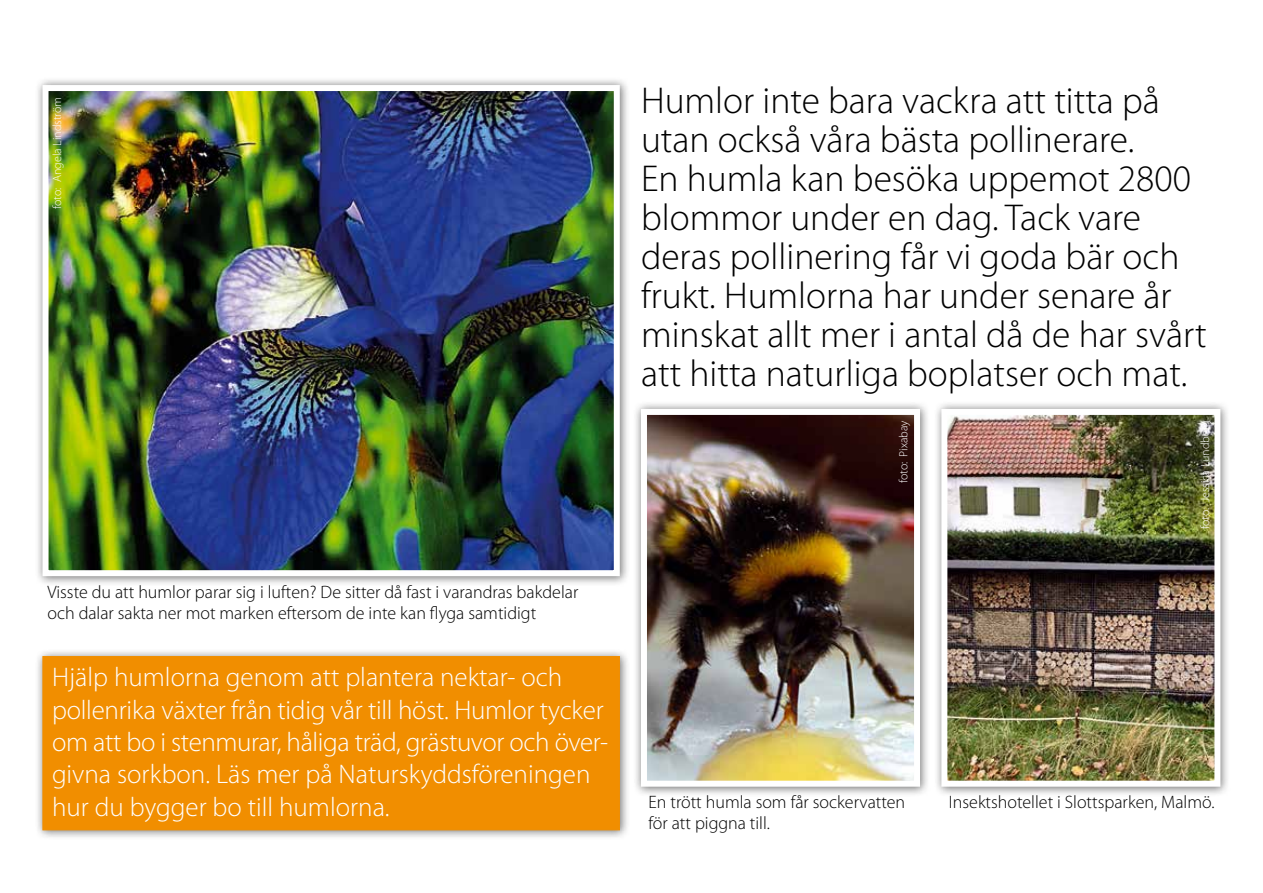
<style>
.page{position:relative;width:1263px;height:893px;background:#fff}
.page>*{position:absolute;margin:0;border:0;box-sizing:border-box;transform-origin:0 0}
.t1{font:300 37.5px/39px "Myriad Pro";color:#000}
.t2{font:300 27px/32.4px "Myriad Pro";color:#fff}
.t3{font:300 18px/21.6px "Myriad Pro";color:#000}
.t4{font:300 12px "Myriad Pro";color:#fff}
.s1{color:#fff}
</style>
<div class="page">
<div style="left:35px;top:77px;width:595px;height:509px;background:#000;opacity:.55"></div>
<img style="left:50px;top:92px;width:563px;height:477px">
<div style="left:43px;top:85px;width:577px;height:491px;border:6px solid #fff"></div>
<div style="left:933px;top:401px;width:297px;height:396px;background:#000;opacity:.55"></div>
<img style="left:948px;top:416px;width:265px;height:364px">
<div style="left:941px;top:409px;width:279px;height:378px;border:6px solid #fff"></div>
<div style="left:633px;top:401px;width:297px;height:396px;background:#000;opacity:.55"></div>
<img style="left:648px;top:416px;width:265px;height:364px">
<div style="left:641px;top:409px;width:279px;height:378px;border:6px solid #fff"></div>
<div style="left:35px;top:648px;width:595px;height:192px;background:#000;opacity:.55"></div>
<div style="left:43px;top:656px;width:577px;height:174px;background:#f18e00"></div>
<p class="t4" style="left:50px;top:209px;width:113px;rotate:-90deg">foto: Angela Lindström</p>
<p class="t3" style="left:47px;top:581px;width:532px">Visste du att humlor parar sig i luften? De sitter då fast i varandras bakdelar och dalar sakta ner mot marken eftersom de inte kan flyga samtidigt<span class="s1">.</span></p>
<p class="t2" style="left:52px;top:661px;width:558px">Hjälp humlorna genom att plantera nektar- och pollenrika växter från tidig vår till höst. Humlor tycker om att bo i stenmurar, håliga träd, grästuvor och över&shy;givna sorkbon. Läs mer på Naturskyddsföreningen hur du bygger bo till humlorna.</p>
<p class="t1" style="left:641px;top:81px;width:567px">Humlor inte bara vackra att titta på utan också våra bästa pollinerare.<br>En humla kan besöka uppemot 2800 blommor under en dag. Tack vare deras pollinering får vi goda bär och frukt. Humlorna har under senare år minskat allt mer i antal då de har svårt att hitta naturliga boplatser och mat.</p>
<p class="t4" style="left:896px;top:483px;width:64px;rotate:-90deg">foto: Pixabay</p>
<p class="t4" style="left:1198px;top:529px;width:110px;rotate:-90deg">foto: Jessica Lundberg</p>
<p class="t3" style="left:648px;top:791px;width:258px">En trött humla som får sockervatten för att piggna till.</p>
<p class="t3" style="left:949px;top:791px;width:267px">Insektshotellet i Slottsparken, Malmö.</p>
</div>
